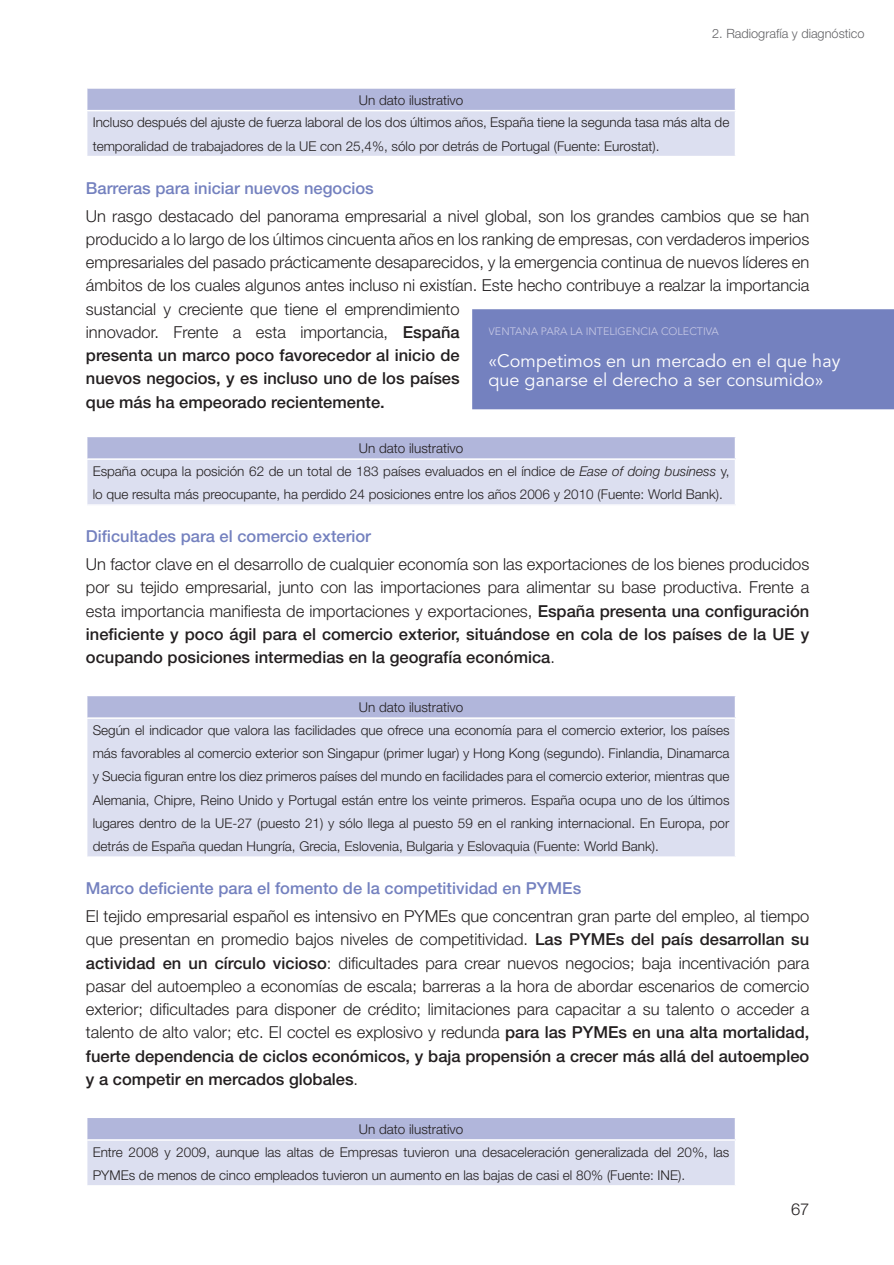
<style>
.page{position:relative;width:894px;height:1265px;background:#fff}
.page>*{position:absolute;margin:0;border:0;box-sizing:border-box;transform-origin:0 0}
.t1{font:18px/19.5px "Avenir LT Std";color:#fff}
.t2{font:300 16.5px/23.2px "Helvetica Neue";color:#231f20;text-align:justify}
.t3{font:500 16.5px "Helvetica Neue";color:#7481bf}
.t4{font:300 13.5px/23px "Helvetica Neue";color:#231f20}
.t5{font:300 12.75px "Helvetica Neue";color:#636366}
.t6{font:300 10.8px "Avenir LT Std";color:#c9cbe6}
.s1{font-weight:500}
.s2{font-style:italic}
</style>
<div class="page">
<div style="left:87px;top:88px;width:648px;height:23px;background:#b1b6db"></div>
<div style="left:87px;top:111px;width:648px;height:45px;background:#dcdff0"></div>
<hr style="left:86px;top:87px;width:650px;height:2px;background:#fff">
<hr style="left:734px;top:89px;width:2px;height:21px;background:#fff">
<hr style="left:86px;top:110px;width:650px;height:1px;background:#fff">
<hr style="left:734px;top:111px;width:2px;height:45px;background:#fff">
<div style="left:87px;top:436px;width:648px;height:23px;background:#b1b6db"></div>
<div style="left:87px;top:459px;width:648px;height:46px;background:#dcdff0"></div>
<hr style="left:86px;top:435px;width:650px;height:2px;background:#fff">
<hr style="left:734px;top:437px;width:2px;height:21px;background:#fff">
<hr style="left:86px;top:458px;width:650px;height:2px;background:#fff">
<hr style="left:734px;top:460px;width:2px;height:44px;background:#fff">
<hr style="left:86px;top:504px;width:650px;height:2px;background:#fff">
<div style="left:87px;top:695px;width:648px;height:23px;background:#b1b6db"></div>
<div style="left:87px;top:718px;width:648px;height:139px;background:#dcdff0"></div>
<hr style="left:734px;top:718px;width:2px;height:138px;background:#fff">
<hr style="left:86px;top:856px;width:650px;height:1px;background:#fff">
<hr style="left:86px;top:694px;width:650px;height:2px;background:#fff">
<hr style="left:734px;top:696px;width:2px;height:21px;background:#fff">
<hr style="left:86px;top:717px;width:650px;height:1px;background:#fff">
<div style="left:87px;top:1117px;width:648px;height:22px;background:#b1b6db"></div>
<div style="left:87px;top:1139px;width:648px;height:46px;background:#dcdff0"></div>
<hr style="left:734px;top:1117px;width:2px;height:21px;background:#fff">
<hr style="left:86px;top:1138px;width:650px;height:2px;background:#fff">
<hr style="left:734px;top:1140px;width:2px;height:44px;background:#fff">
<hr style="left:86px;top:1184px;width:650px;height:2px;background:#fff">
<div style="left:472px;top:309px;width:421px;height:100px;background:#7481bf"></div>
<p class="t5" style="left:712px;top:26px;width:154px">2. Radiografía y diagnóstico</p>
<p class="t4" style="left:93px;top:88px;width:638px;text-indent:266px">Un dato ilustrativo<br>Incluso después del ajuste de fuerza laboral de los dos últimos años, España tiene la segunda tasa más alta de temporalidad de trabajadores de la UE con 25,4%, sólo por detrás de Portugal (Fuente: Eurostat).</p>
<p class="t3" style="left:86px;top:178px;width:289px">Barreras para iniciar nuevos negocios</p>
<p class="t2" style="left:86px;top:204px;width:724px;text-align:left">Un rasgo destacado del panorama empresarial a nivel global, son los grandes cambios que se han producido a lo largo de los últimos cincuenta años en los ranking de empresas, con verdaderos imperios empresariales del pasado prácticamente desaparecidos, y la emergencia continua de nuevos líderes en ámbitos de los cuales algunos antes incluso ni existían. Este hecho contribuye a realzar la importancia sustancial y creciente que tiene el emprendimiento<br>innovador. Frente a esta importancia, <span class="s1">España<br>presenta un marco poco favorecedor al inicio de<br>nuevos negocios, y es incluso uno de los países<br>que más ha empeorado recientemente.</span></p>
<p class="t4" style="left:93px;top:436px;width:638px;text-align:center">Un dato ilustrativo<br>España ocupa la posición 62 de un total de 183 países evaluados en el índice de <span class="s2">Ease of doing business</span> y, lo que resulta más preocupante, ha perdido 24 posiciones entre los años 2006 y 2010 (Fuente: World Bank).</p>
<p class="t3" style="left:86px;top:526px;width:286px">Dificultades para el comercio exterior</p>
<p class="t2" style="left:86px;top:552px;width:724px">Un factor clave en el desarrollo de cualquier economía son las exportaciones de los bienes producidos por su tejido empresarial, junto con las importaciones para alimentar su base productiva. Frente a esta importancia manifiesta de importaciones y exportaciones, <span class="s1">España presenta una configuración ineficiente y poco ágil para el comercio exterior, situándose en cola de los países de la UE y ocupando posiciones intermedias en la geografía económica</span>.</p>
<p class="t4" style="left:93px;top:695px;width:638px;text-indent:266px">Un dato ilustrativo<br>Según el indicador que valora las facilidades que ofrece una economía para el comercio exterior, los países más favorables al comercio exterior son Singapur (primer lugar) y Hong Kong (segundo). Finlandia, Dinamarca y Suecia figuran entre los diez primeros países del mundo en facilidades para el comercio exterior, mientras que Alemania, Chipre, Reino Unido y Portugal están entre los veinte primeros. España ocupa uno de los últimos lugares dentro de la UE-27 (puesto 21) y sólo llega al puesto 59 en el ranking internacional. En Europa, por detrás de España quedan Hungría, Grecia, Eslovenia, Bulgaria y Eslovaquia (Fuente: World Bank).</p>
<p class="t3" style="left:86px;top:878px;width:496px">Marco deficiente para el fomento de la competitividad en PYMEs</p>
<p class="t2" style="left:86px;top:904px;width:724px">El tejido empresarial español es intensivo en PYMEs que concentran gran parte del empleo, al tiempo que presentan en promedio bajos niveles de competitividad. <span class="s1">Las PYMEs del país desarrollan su actividad en un círculo vicioso</span>: dificultades para crear nuevos negocios; baja incentivación para pasar del autoempleo a economías de escala; barreras a la hora de abordar escenarios de comercio exterior; dificultades para disponer de crédito; limitaciones para capacitar a su talento o acceder a talento de alto valor; etc. El coctel es explosivo y redunda <span class="s1">para las PYMEs en una alta mortalidad, fuerte dependencia de ciclos económicos, y baja propensión a crecer más allá del autoempleo y a competir en mercados globales</span>.</p>
<p class="t4" style="left:93px;top:1117px;width:638px;text-indent:266px">Un dato ilustrativo<br>Entre 2008 y 2009, aunque las altas de Empresas tuvieron una desaceleración generalizada del 20%, las<br>PYMEs de menos de cinco empleados tuvieron un aumento en las bajas de casi el 80% (Fuente: INE).</p>
<p class="t6" style="left:488px;top:324px;width:232px">VENTANA PARA LA INTELIGENCIA COLECTIVA</p>
<p class="t1" style="left:488px;top:351px;width:353px">«Competimos en un mercado en el que hay que ganarse el derecho a ser consumido»</p>
<p class="t2" style="left:790px;top:1196px;width:20px">67</p>
</div>
